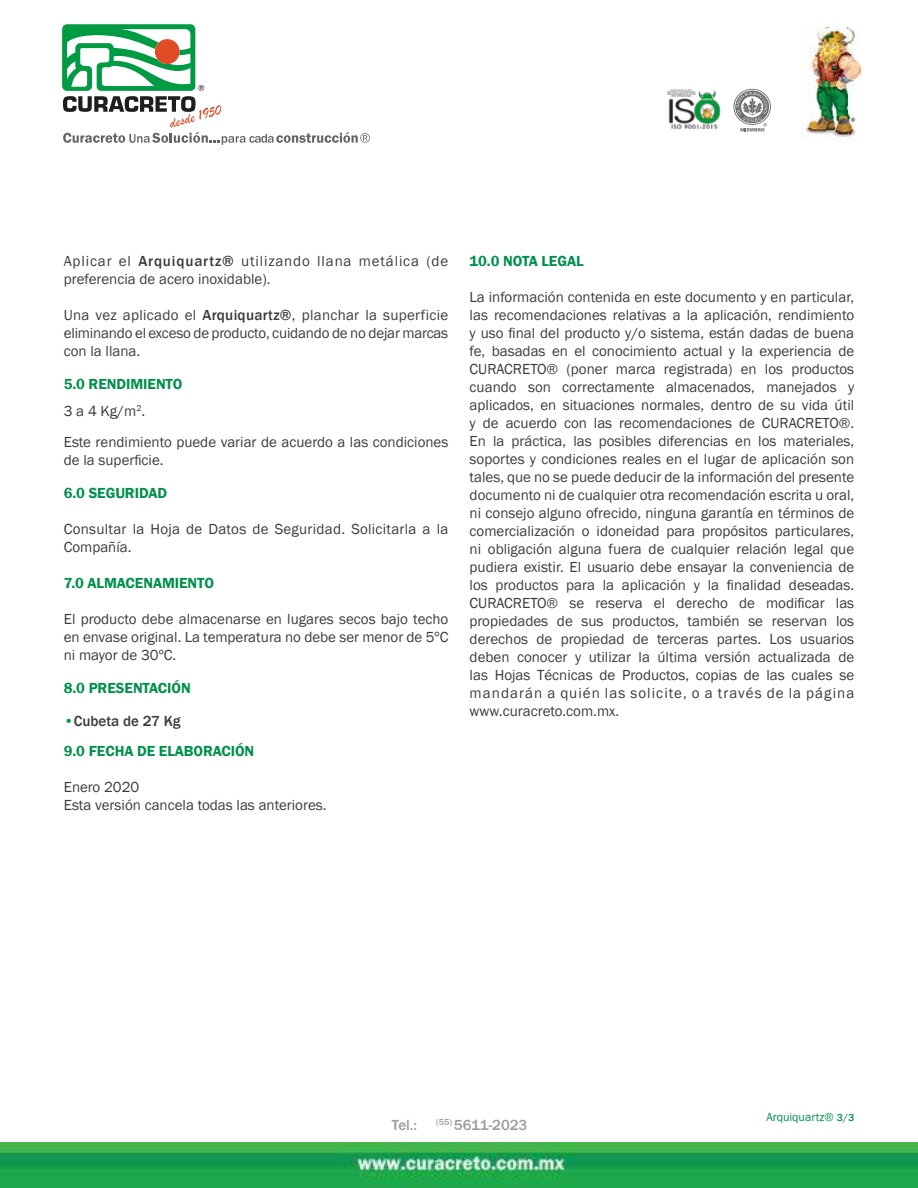
<style>
.page{position:relative;width:918px;height:1188px;background:#fff}
.page>*{position:absolute;margin:0;border:0;box-sizing:border-box;transform-origin:0 0}
.t1{font:15px/18px "Franklin Gothic";color:#3c3c3b;text-align:justify}
.t2{font:600 15px/27px "Franklin Gothic";letter-spacing:-.005em;color:#00914c}
.t3{font:15px/18px "Franklin Gothic";letter-spacing:.055em;color:#3c3c3b}
.t4{font:500 15px "Franklin Gothic";color:#9d9d9c}
.t5{font:12px "Franklin Gothic";color:#00914c}
.s1{font-weight:500}
.s2{font-weight:400;color:#3c3c3b}
.s3{font-weight:400;color:#00953a}
.s4{font-weight:500;color:#3c3c3b}
.s5{font-weight:500;font-size:10.5px}
</style>
<div class="page">
<img style="left:803px;top:27px;width:58px;height:113px">
<img style="left:0;top:1143px;width:918px;height:45px">
<svg style="left:62px;top:24px;width:308px;height:121px"></svg>
<svg style="left:851px;top:118px;width:4px;height:4px"></svg>
<img style="left:666px;top:89px;width:55px;height:40px">
<svg style="left:733px;top:89px;width:38px;height:43px"></svg>
<p class="t3" style="left:64px;top:252px;width:386px">Aplicar el <span class="s1">Arquiquartz®</span> utilizando llana metálica (de preferencia de acero inoxidable).</p>
<p class="t1" style="left:64px;top:306px;width:386px">Una vez aplicado el <span class="s1">Arquiquartz®</span>, planchar la superficie eliminando el exceso de producto, cuidando de no dejar marcas con la llana.</p>
<p class="t2" style="left:64px;top:370px;width:120px">5.0 RENDIMIENTO<br><span class="s2">3 a 4 Kg/m</span><sup>2</sup><span class="s2">.</span></p>
<p class="t1" style="left:64px;top:433px;width:386px">Este rendimiento puede variar de acuerdo a las condiciones de la superficie.</p>
<p class="t2" style="left:64px;top:480px;width:105px">6.0 SEGURIDAD</p>
<p class="t1" style="left:64px;top:520px;width:386px">Consultar la Hoja de Datos de Seguridad. Solicitarla a la<br>Compañía.</p>
<p class="t2" style="left:64px;top:570px;width:152px">7.0 ALMACENAMIENTO</p>
<p class="t1" style="left:64px;top:610px;width:386px">El producto debe almacenarse en lugares secos bajo techo en envase original. La temperatura no debe ser menor de 5ºC ni mayor de 30ºC.</p>
<p class="t2" style="left:64px;top:675px;width:128px">8.0 PRESENTACIÓN</p>
<p class="t2" style="left:64px;top:706px;width:192px;line-height:30px"><span class="s3">•</span><span class="s4">Cubeta de 27 Kg<br></span>9.0 FECHA DE ELABORACIÓN</p>
<p class="t1" style="left:64px;top:778px;width:264px">Enero 2020<br>Esta versión cancela todas las anteriores.</p>
<p class="t2" style="left:470px;top:247px;width:116px">10.0 NOTA LEGAL</p>
<p class="t1" style="left:470px;top:288px;width:386px">La información contenida en este documento y en particular, las recomendaciones relativas a la aplicación, rendimiento y uso final del producto y/o sistema, están dadas de buena fe, basadas en el conocimiento actual y la experiencia de CURACRETO® (poner marca registrada) en los productos cuando son correctamente almacenados, manejados y aplicados, en situaciones normales, dentro de su vida útil y de acuerdo con las recomendaciones de CURACRETO®.<br>En la práctica, las posibles diferencias en los materiales, soportes y condiciones reales en el lugar de aplicación son tales, que no se puede deducir de la información del presente documento ni de cualquier otra recomendación escrita u oral, ni consejo alguno ofrecido, ninguna garantía en términos de comercialización o idoneidad para propósitos particulares, ni obligación alguna fuera de cualquier relación legal que pudiera existir. El usuario debe ensayar la conveniencia de los productos para la aplicación y la finalidad deseadas.<br>CURACRETO® se reserva el derecho de modificar las propiedades de sus productos, también se reservan los derechos de propiedad de terceras partes. Los usuarios deben conocer y utilizar la última versión actualizada de las Hojas Técnicas de Productos, copias de las cuales se mandarán a quién las solicite, o a través de la página www.curacreto.com.mx.</p>
<p class="t4" style="left:392px;top:1115px;width:27px">Tel.:</p>
<p class="t4" style="left:436px;top:1115px;width:93px"><sup>(55)</sup> 5611-2023</p>
<p class="t5" style="left:767px;top:1110px;width:89px">Arquiquartz® <span class="s5">3/3</span></p>
</div>
